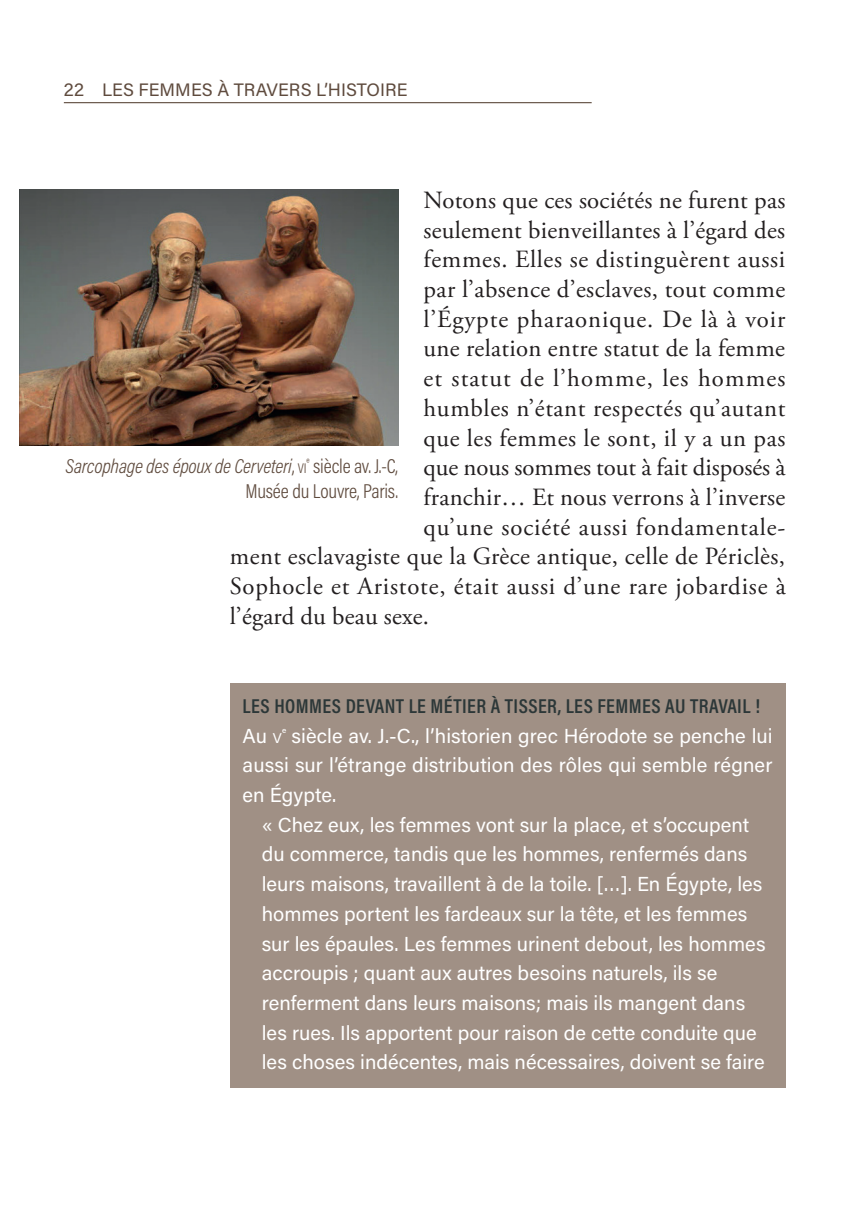
<style>
.page{position:relative;width:862px;height:1212px;background:#fff}
.page>*{position:absolute;margin:0;border:0;box-sizing:border-box;transform-origin:0 0}
.par{font:24.75px "Adobe Garamond Pro";letter-spacing:.02em;color:#231f20}
.par-2{font:24.75px "Adobe Garamond Pro";color:#231f20}
.par-3{font:24.75px "Adobe Garamond Pro";letter-spacing:.04em;color:#231f20}
.par-4{font:24.75px "Adobe Garamond Pro";letter-spacing:.045em;color:#231f20}
.encadre_citation{font:20.25px/29.7px "Acumin Pro";color:#fff}
.encadre{font:20.25px/29.7px "Acumin Pro";letter-spacing:.005em;color:#fff;text-align:justify}
.legende{font:300 20.25px/24.3px "Acumin Pro Cond";letter-spacing:-.01em;color:#5f4b3e;text-align:right}
.encadre_titre{font:600 20.25px "Acumin Pro Cond";letter-spacing:.02em;color:#2c3738}
.t1{font:18px "Acumin Pro";letter-spacing:.005em;color:#5f4b3e}
.s1{font-style:italic}
.s2{font-size:14.17px}
</style>
<div class="page">
<hr style="left:64px;top:102px;width:527px;height:1px;background:#5f4b3e">
<div style="left:230px;top:683px;width:554px;height:48px;background:#a09085"></div>
<div style="left:230px;top:715px;width:554px;height:105px;background:#a09085"></div>
<div style="left:230px;top:804px;width:554px;height:283px;background:#a09085"></div>
<img style="left:19px;top:190px;width:379px;height:256px">
<p class="t1" style="left:64px;top:77px;width:99px">22 Les Femmes</p>
<p class="t1" style="left:217px;top:77px;width:29px">à travers</p>
<p class="t1" style="left:316px;top:77px;width:36px">l’Histoire</p>
<p class="par" style="left:423px;top:185px;width:363px">Notons que ces sociétés ne furent pas</p>
<p class="par" style="left:423px;top:215px;width:363px">seulement bienveillantes à l’égard des</p>
<p class="par" style="left:423px;top:245px;width:363px">femmes. Elles se distinguèrent aussi</p>
<p class="par" style="left:423px;top:274px;width:363px">par l’absence d’esclaves, tout comme</p>
<p class="par-3" style="left:423px;top:304px;width:363px">l’Égypte pharaonique. De là à voir</p>
<p class="par" style="left:423px;top:334px;width:363px">une relation entre statut de la femme</p>
<p class="par-4" style="left:423px;top:363px;width:363px">et statut de l’homme, les hommes</p>
<p class="par" style="left:423px;top:393px;width:363px">humbles n’étant respectés qu’autant</p>
<p class="par" style="left:423px;top:423px;width:363px">que les femmes le sont, il y a un pas</p>
<p class="par-2" style="left:423px;top:453px;width:363px">que nous sommes tout à fait disposés à</p>
<p class="par" style="left:423px;top:482px;width:363px">franchir… Et nous verrons à l’inverse</p>
<p class="par" style="left:423px;top:512px;width:363px">qu’une société aussi fondamentale-</p>
<p class="par" style="left:230px;top:542px;width:556px">ment esclavagiste que la Grèce antique, celle de Périclès,</p>
<p class="par" style="left:230px;top:571px;width:557px">Sophocle et Aristote, était aussi d’une rare jobardise à</p>
<p class="par" style="left:230px;top:601px;width:200px">l’égard du beau sexe.</p>
<p class="legende" style="left:65px;top:454px;width:334px"><span class="s1">Sarcophage des époux de Cerveteri</span>, <span class="s2">vi</span><sup>e</sup> siècle av. J.-C,<br>Musée du Louvre, Paris.</p>
<h3 class="encadre_titre" style="left:242px;top:693px;width:518px">LES HOMMES DEVANT LE MÉTIER À TISSER, LES FEMMES AU TRAVAIL !</h3>
<p class="encadre" style="left:242px;top:720px;width:531px">Au <span class="s2">v</span><sup>e</sup> siècle av. J.-C., l’historien grec Hérodote se penche lui aussi sur l’étrange distribution des rôles qui semble régner en Égypte.</p>
<p class="encadre_citation" style="left:261px;top:809px;width:505px">« Chez eux, les femmes vont sur la place, et s’occupent du commerce, tandis que les hommes, renfermés dans leurs maisons, travaillent à de la toile. […]. En Égypte, les hommes portent les fardeaux sur la tête, et les femmes sur les épaules. Les femmes urinent debout, les hommes accroupis ; quant aux autres besoins naturels, ils se renferment dans leurs maisons; mais ils mangent dans les rues. Ils apportent pour raison de cette conduite que les choses indécentes, mais nécessaires, doivent se faire</p>
</div>
